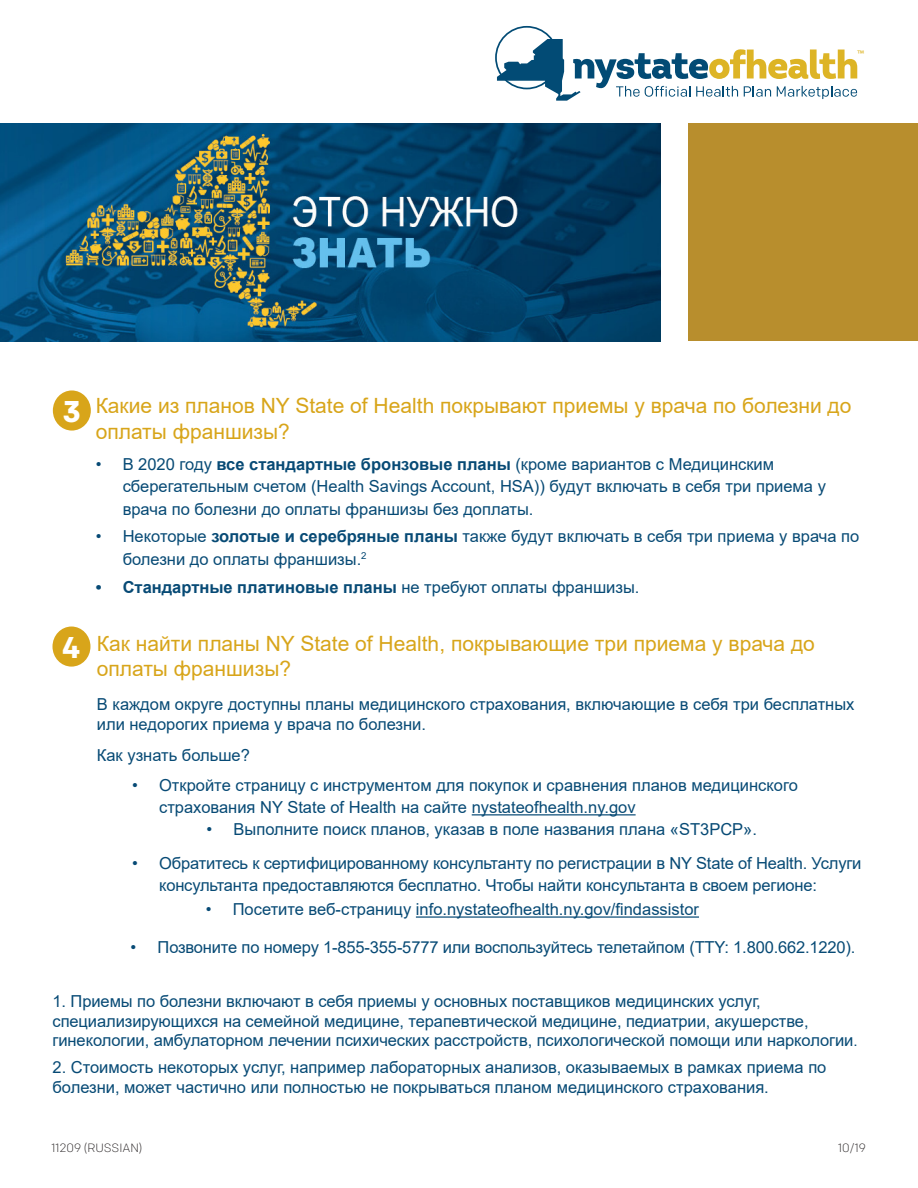
<style>
.page{position:relative;width:918px;height:1188px;background:#fff}
.page>*{position:absolute;margin:0;border:0;box-sizing:border-box;transform-origin:0 0}
.t1{font:700 30px "Colfax";color:#fff}
.t2{font:21px/25.2px "Arial";color:#d8a51a}
.t3{font:16.5px/22.5px "Arial";color:#074a75}
.t4{font:700 16.5px "Arial";color:#074a75}
.t5{font:300 12px "Colfax";color:#231f20}
.t6{font:11.1px "Intro";color:#ddb425}
.s1{font-weight:700}
.s2{font-weight:400}
.s3{font-size:15px}
</style>
<div class="page">
<hr style="left:416px;top:916px;width:283px;height:2px;background:#074a75">
<hr style="left:472px;top:814px;width:164px;height:1px;background:#074a75">
<div style="left:52px;top:627px;width:38px;height:40px;background:#d8a51a;border-radius:50%"></div>
<svg style="left:495px;top:26px;width:362px;height:75px"></svg>
<div style="left:53px;top:390px;width:38px;height:41px;background:#d8a51a;border-radius:50%"></div>
<div style="left:688px;top:124px;width:230px;height:217px;background:#b88e2d"></div>
<img style="left:0;top:123px;width:661px;height:218px">
<p class="t6" style="left:857px;top:47px;width:8px">™</p>
<p class="t1" style="left:62px;top:393px;width:20px">3</p>
<p class="t1" style="left:62px;top:629px;width:20px">4</p>
<p class="t2" style="left:96px;top:393px;width:757px">Какие из планов NY State of Health покрывают приемы у врача по болезни до оплаты франшизы?</p>
<p class="t3" style="left:123px;top:452px;width:705px;text-indent:-27px">• В 2020 году <span class="s1">все стандартные бронзовые планы</span> (кроме вариантов с Медицинским сберегательным счетом (Health Savings Account, HSA)) будут включать в себя три приема у врача по болезни до оплаты франшизы без доплаты.</p>
<p class="t3" style="left:123px;top:525px;width:738px;text-indent:-27px">• Некоторые <span class="s1">золотые и серебряные планы</span> также будут включать в себя три приема у врача по болезни до оплаты франшизы.<sup>2</sup></p>
<p class="t4" style="left:96px;top:575px;width:545px">• Стандартные платиновые планы <span class="s2">не требуют оплаты франшизы.</span></p>
<p class="t2" style="left:97px;top:631px;width:720px">Как найти планы NY State of Health, покрывающие три приема у врача до оплаты франшизы?</p>
<p class="t3" style="left:97px;top:694px;width:759px;line-height:19.8px">В каждом округе доступны планы медицинского страхования, включающие в себя три бесплатных или недорогих приема у врача по болезни.</p>
<p class="t3" style="left:97px;top:744px;width:155px">Как узнать больше?</p>
<p class="t3" style="left:159px;top:773px;width:640px;text-indent:-27px">• Откройте страницу с инструментом для покупок и сравнения планов медицинского страхования NY State of Health на сайте nystateofhealth.ny.gov</p>
<p class="t3" style="left:159px;top:851px;width:704px;text-indent:-27px">• Обратитесь к сертифицированному консультанту по регистрации в NY State of Health. Услуги консультанта предоставляются бесплатно. Чтобы найти консультанта в своем регионе:</p>
<p class="t3" style="left:207px;top:818px;width:552px">• Выполните поиск планов, указав в поле названия плана «ST3PCP».</p>
<p class="t3" style="left:206px;top:898px;width:495px">• Посетите веб-страницу info.nystateofhealth.ny.gov/findassistor</p>
<p class="t3" style="left:131px;top:935px;width:726px">• Позвоните по номеру 1-855-355-5777 или воспользуйтесь телетайпом (TTY: 1.800.662.1220).</p>
<p class="t3" style="left:52px;top:992px;width:807px;line-height:19.5px">1. Приемы по болезни включают в себя приемы у основных поставщиков медицинских услуг, специализирующихся на семейной медицине, терапевтической медицине, педиатрии, акушерстве, гинекологии, амбулаторном лечении психических расстройств, психологической помощи или наркологии<span class="s3">.</span></p>
<p class="t3" style="left:52px;top:1058px;width:776px;line-height:19.5px">2. Стоимость некоторых услуг, например лабораторных анализов, оказываемых в рамках приема по болезни, может частично или полностью не покрываться планом медицинского страхования.</p>
<p class="t5" style="left:52px;top:1140px;width:92px">11209 (RUSSIAN)</p>
<p class="t5" style="left:838px;top:1141px;width:29px">10/19</p>
</div>
